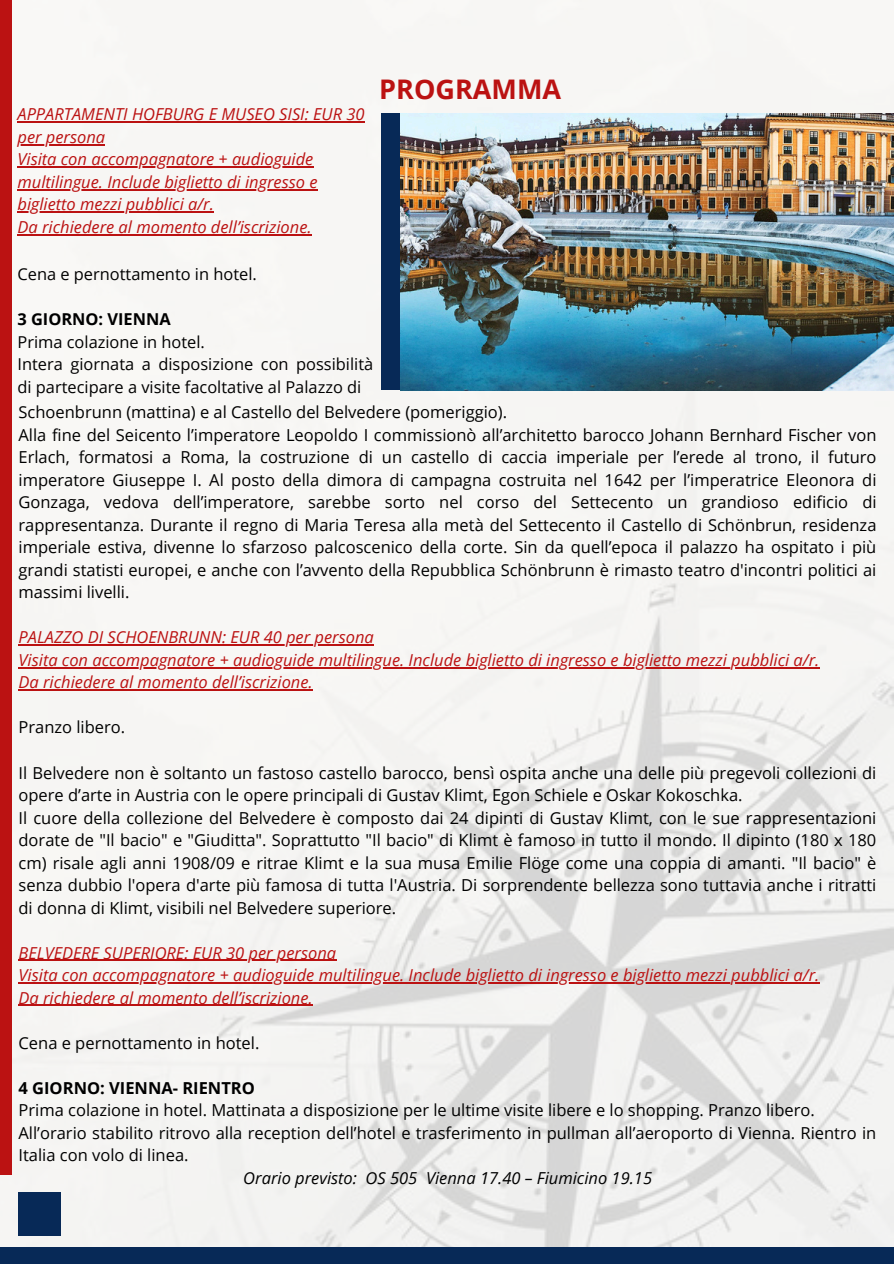
<style>
.page{position:relative;width:894px;height:1264px;background:#fff}
.page>*{position:absolute;margin:0;border:0;box-sizing:border-box;transform-origin:0 0}
.t1{font:700 27px "Open Sans";color:#bb1212}
.t2{font:16.5px/22.5px "Open Sans";color:#000}
.t3{font:italic 16.5px/22.5px "Open Sans";color:#bb1212}
.t4{font:italic 16.5px "Open Sans";color:#000}
.t5{font:700 16.5px "Open Sans";color:#000}
.t6{font:16.35px/22.5px "Open Sans";color:#000}
.t7{font:700 16.35px "Open Sans";color:#000}
</style>
<div class="page">
<img style="left:0;top:0;width:892px;height:1247px">
<div style="left:0;top:0;width:11px;height:1174px;background:#bb1212"></div>
<div style="left:19px;top:1191px;width:42px;height:44px;background:#072957"></div>
<div style="left:0;top:1247px;width:893px;height:16px;background:#072957"></div>
<div style="left:381px;top:113px;width:56px;height:277px;background:#072957"></div>
<img style="left:400px;top:113px;width:493px;height:277px">
<hr style="left:19px;top:644px;width:355px;height:1px;background:#bb1212">
<hr style="left:19px;top:667px;width:800px;height:1px;background:#bb1212">
<hr style="left:19px;top:689px;width:294px;height:1px;background:#bb1212">
<hr style="left:19px;top:959px;width:317px;height:1px;background:#bb1212">
<hr style="left:19px;top:982px;width:800px;height:1px;background:#bb1212">
<hr style="left:19px;top:1004px;width:294px;height:1px;background:#bb1212">
<hr style="left:17px;top:122px;width:348px;height:1px;background:#bb1212">
<hr style="left:17px;top:144px;width:88px;height:1px;background:#bb1212">
<hr style="left:17px;top:167px;width:296px;height:1px;background:#bb1212">
<hr style="left:17px;top:189px;width:301px;height:1px;background:#bb1212">
<hr style="left:17px;top:212px;width:197px;height:1px;background:#bb1212">
<hr style="left:17px;top:234px;width:295px;height:1px;background:#bb1212">
<p class="t3" style="left:17px;top:103px;width:348px">APPARTAMENTI HOFBURG E MUSEO SISI: EUR 30 per persona<br>Visita con accompagnatore + audioguide multilingue. Include biglietto di ingresso e biglietto mezzi pubblici a/r.<br>Da richiedere al momento dell’iscrizione.</p>
<p class="t6" style="left:17px;top:263px;width:241px">Cena e pernottamento in hotel.</p>
<p class="t7" style="left:17px;top:308px;width:155px">3 GIORNO: VIENNA</p>
<p class="t6" style="left:17px;top:330px;width:357px">Prima colazione in hotel.<br>Intera giornata a disposizione con possibilità di partecipare a visite facoltative al Palazzo di</p>
<p class="t1" style="left:379px;top:70px;width:183px">PROGRAMMA</p>
<p class="t2" style="left:19px;top:400px;width:859px">Schoenbrunn (mattina) e al Castello del Belvedere (pomeriggio).<br>Alla fine del Seicento l’imperatore Leopoldo I commissionò all’architetto barocco Johann Bernhard Fischer von Erlach, formatosi a Roma, la costruzione di un castello di caccia imperiale per l’erede al trono, il futuro imperatore Giuseppe I. Al posto della dimora di campagna costruita nel 1642 per l’imperatrice Eleonora di Gonzaga, vedova dell’imperatore, sarebbe sorto nel corso del Settecento un grandioso edificio di rappresentanza. Durante il regno di Maria Teresa alla metà del Settecento il Castello di Schönbrun, residenza imperiale estiva, divenne lo sfarzoso palcoscenico della corte. Sin da quell’epoca il palazzo ha ospitato i più grandi statisti europei, e anche con l’avvento della Repubblica Schönbrunn è rimasto teatro d'incontri politici ai massimi livelli.</p>
<p class="t3" style="left:19px;top:625px;width:802px">PALAZZO DI SCHOENBRUNN: EUR 40 per persona<br>Visita con accompagnatore + audioguide multilingue. Include biglietto di ingresso e biglietto mezzi pubblici a/r.<br>Da richiedere al momento dell’iscrizione.</p>
<p class="t2" style="left:19px;top:715px;width:108px">Pranzo libero.</p>
<p class="t2" style="left:19px;top:760px;width:859px">Il Belvedere non è soltanto un fastoso castello barocco, bensì ospita anche una delle più pregevoli collezioni di opere d’arte in Austria con le opere principali di Gustav Klimt, Egon Schiele e Oskar Kokoschka.<br>Il cuore della collezione del Belvedere è composto dai 24 dipinti di Gustav Klimt, con le sue rappresentazioni dorate de "Il bacio" e "Giuditta". Soprattutto "Il bacio" di Klimt è famoso in tutto il mondo. Il dipinto (180 x 180 cm) risale agli anni 1908/09 e ritrae Klimt e la sua musa Emilie Flöge come una coppia di amanti. "Il bacio" è senza dubbio l'opera d'arte più famosa di tutta l'Austria. Di sorprendente bellezza sono tuttavia anche i ritratti di donna di Klimt, visibili nel Belvedere superiore.</p>
<p class="t3" style="left:19px;top:940px;width:802px">BELVEDERE SUPERIORE: EUR 30 per persona<br>Visita con accompagnatore + audioguide multilingue. Include biglietto di ingresso e biglietto mezzi pubblici a/r.<br>Da richiedere al momento dell’iscrizione.</p>
<p class="t2" style="left:19px;top:1030px;width:242px">Cena e pernottamento in hotel.</p>
<p class="t5" style="left:19px;top:1076px;width:238px">4 GIORNO: VIENNA- RIENTRO</p>
<p class="t2" style="left:19px;top:1098px;width:859px">Prima colazione in hotel. Mattinata a disposizione per le ultime visite libere e lo shopping. Pranzo libero.<br>All’orario stabilito ritrovo alla reception dell’hotel e trasferimento in pullman all’aeroporto di Vienna. Rientro in<br>Italia con volo di linea.</p>
<p class="t4" style="left:243px;top:1165px;width:410px">Orario previsto: OS 505 Vienna 17.40 – Fiumicino 19.15</p>
</div>
